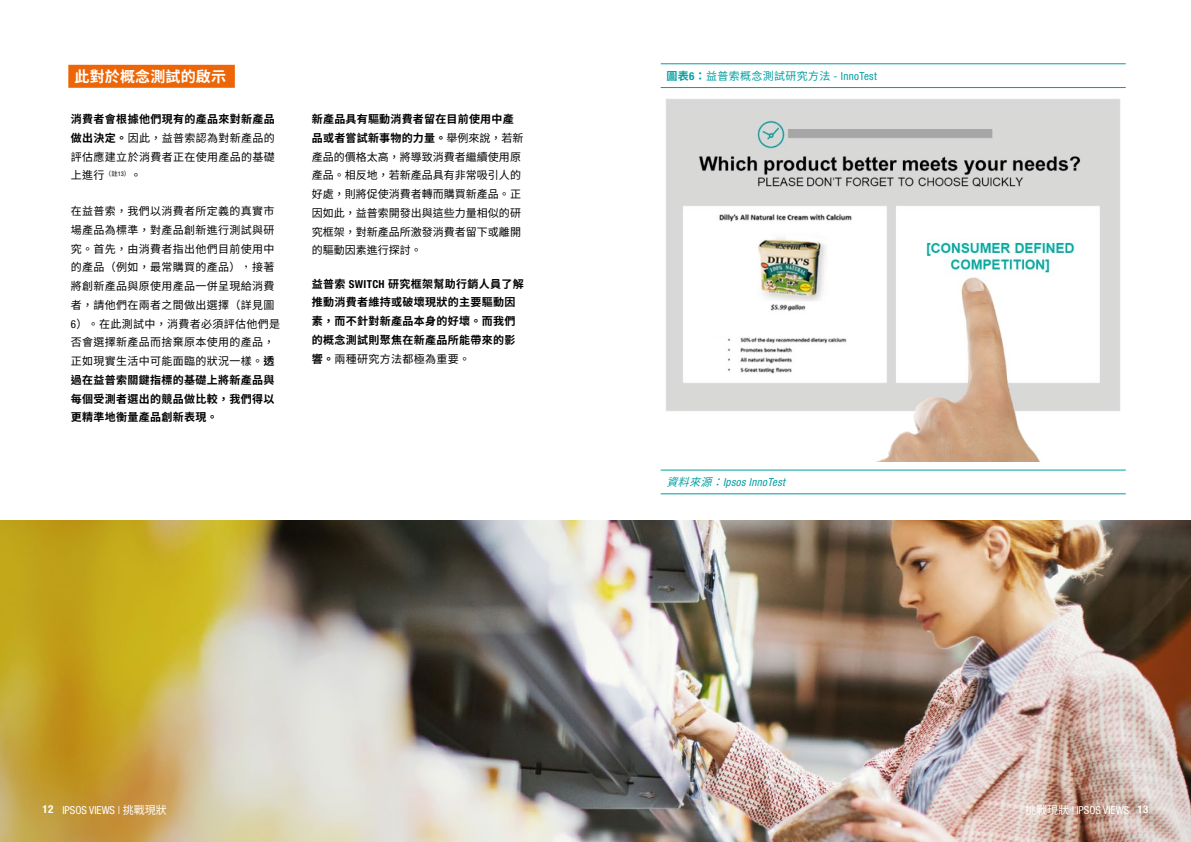
<style>
.page{position:relative;width:1191px;height:842px;background:#fff}
.page>*{position:absolute;margin:0;border:0;box-sizing:border-box;transform-origin:0 0}
.t1{font:700 15px "Noto Sans TC";letter-spacing:.01em;color:#fff}
.t2{font:11px/18.7px "Noto Sans TC";letter-spacing:.03em;color:#000;text-align:justify}
.t3{font:11px/18.7px "Noto Sans TC";color:#000}
.t4{font:700 11px/18.9px "Noto Sans TC";letter-spacing:.03em;color:#000}
.t5{font:condensed 11px "Helvetica Neue LT Pro";color:#fff}
.t6{font:11px "Noto Sans TC";letter-spacing:.03em;color:#009fa0}
.t7{font:italic condensed 11px "Helvetica Neue LT Pro";letter-spacing:.03em;color:#009fa0}
.s1{font-weight:700}
.s2{font-family:"Adobe Ming Std";font-weight:300}
.s3{font-family:"Helvetica Neue LT Pro";font-stretch:condensed}
.s4{font-weight:400}
.s5{font-family:"Helvetica Neue LT Pro";font-weight:700;font-stretch:condensed}
.s6{font-family:"Noto Sans TC";font-stretch:normal}
</style>
<div class="page">
<div style="left:68px;top:67px;width:167px;height:18px;background:#ec6608"></div>
<hr style="left:660px;top:87px;width:465px;height:1px;background:#009fa0">
<hr style="left:660px;top:64px;width:465px;height:1px;background:#009fa0">
<img style="left:666px;top:99px;width:454px;height:363px">
<img style="left:0;top:520px;width:1191px;height:322px">
<hr style="left:660px;top:494px;width:465px;height:1px;background:#009fa0">
<hr style="left:660px;top:470px;width:465px;height:1px;background:#009fa0">
<h1 class="t1" style="left:75px;top:68px;width:153px">此對於概念測試的啟示</h1>
<p class="t2" style="left:71px;top:110px;width:205px"><span class="s1">消費者會根據他們現有的產品來對新產品做出決定。</span>因此，益普索認為對新產品的評估應建立於消費者正在使用產品的基礎上進行<sup>（註</sup><sup>13</sup><sup>）</sup>。</p>
<p class="t2" style="left:71px;top:202px;width:211px;text-align:left">在益普索，我們以消費者所定義的真實市場產品為標準，對產品創新進行測試與研究。首先，由消費者指出他們目前使用中的產品（例如，最常購買的產品）<span class="s2">，</span>接著將創新產品與原使用產品一併呈現給消費者，請他們在兩者之間做出選擇（詳見圖<br><span class="s3">6</span>）。在此測試中，消費者必須評估他們是否會選擇新產品而捨棄原本使用的產品，正如現實生活中可能面臨的狀況一樣。<span class="s1">透過在益普索關鍵指標的基礎上將新產品與每個受測者選出的競品做比較，我們得以更精準地衡量產品創新表現。</span></p>
<p class="t3" style="left:312px;top:110px;width:213px"><span class="s1">新產品具有驅動消費者留在目前使用中產品或者嘗試新事物的力量。</span>舉例來說，若新產品的價格太高，將導致消費者繼續使用原產品。相反地，若新產品具有非常吸引人的好處，則將促使消費者轉而購買新產品。正因如此，益普索開發出與這些力量相似的研究框架，對新產品所激發消費者留下或離開的驅動因素進行探討。</p>
<p class="t4" style="left:312px;top:274px;width:213px">益普索 <span class="s3">SWITCH</span> 研究框架幫助行銷人員了解推動消費者維持或破壞現狀的主要驅動因素，而不針對新產品本身的好壞。而我們的概念測試則聚焦在新產品所能帶來的影響。<span class="s4">兩種研究方法都極為重要。</span></p>
<p class="t6" style="left:666px;top:69px;width:212px"><span class="s1">圖表</span><span class="s5">6</span><span class="s1">：</span>益普索概念測試研究方法 <span class="s3">- InnoTest</span></p>
<p class="t7" style="left:666px;top:476px;width:120px"><span class="s6">資料來源：</span>Ipsos InnoTest</p>
<p class="t5" style="left:43px;top:803px;width:126px"><span class="s1">12</span> IPSOS VIEWS | <span class="s6">挑戰現狀</span></p>
<p class="t5" style="left:1025px;top:803px;width:125px"><span class="s6">挑戰現狀</span> | IPSOS VIEWS <span class="s1">13</span></p>
</div>
